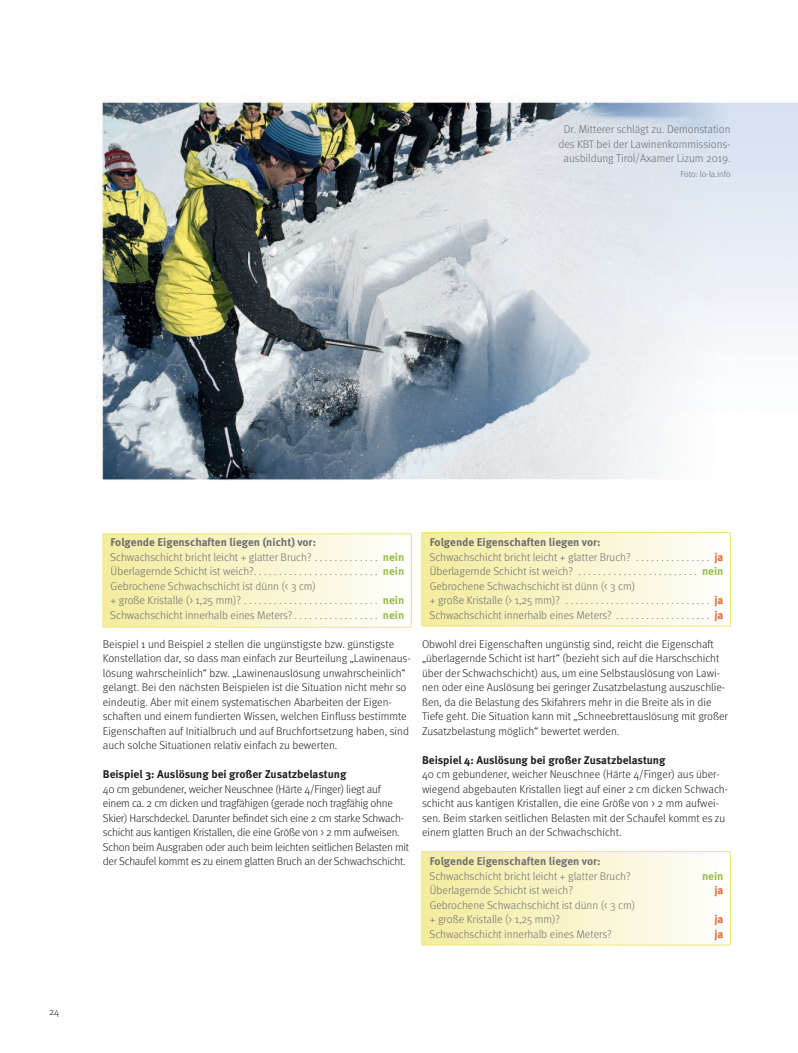
<style>
.page{position:relative;width:798px;height:1053px;background:#fff}
.page>*{position:absolute;margin:0;border:0;box-sizing:border-box;transform-origin:0 0}
.t1{font:300 11.25px/14.5px "Meta OT";letter-spacing:-.005em;color:#231f20}
.t2{font:300 11.25px/14.5px "Meta OT";color:#6c6d70}
.t3{font:300 11.25px/14.5px "Meta OT";color:#6f7073}
.t4{font:700 11.25px "Meta OT";color:#231f20}
.t5{font:700 11.25px "Meta OT";color:#6f7073}
.t6{font:700 11.25px "Meta OT";color:#e06834}
.t7{font:700 11.25px "Meta OT";color:#98bc4d}
.t8{font:300 10px "Meta OT";color:#231f20}
.t9{font:300 8.75px "Meta OT";letter-spacing:-.005em;color:#6c6d70}
.s1{font-weight:700}
.s2{font-weight:700;color:#98bc4d}
.s3{font-weight:700;color:#e06834}
</style>
<div class="page">
<img style="left:96px;top:96px;width:701px;height:850px">
<div style="left:103px;top:534px;width:308px;height:92px;background:linear-gradient(to right,#f4ec9d,#fefefd)"></div>
<hr style="left:103px;top:533px;width:308px;height:1px;background:#f1e577">
<hr style="left:103px;top:627px;width:308px;height:1px;background:#f1e577">
<hr style="left:411px;top:534px;width:1px;height:93px;background:#f1e577">
<div style="left:422px;top:533px;width:308px;height:92px;background:linear-gradient(to right,#f4ec9d,#fefefd)"></div>
<hr style="left:422px;top:532px;width:307px;height:1px;background:#f1e577">
<hr style="left:422px;top:626px;width:307px;height:1px;background:#f1e577">
<hr style="left:730px;top:532px;width:1px;height:94px;background:#f1e577">
<div style="left:422px;top:851px;width:308px;height:93px;background:linear-gradient(to right,#f4ec9d,#fefefd)"></div>
<hr style="left:422px;top:851px;width:307px;height:1px;background:#f1e577">
<hr style="left:422px;top:944px;width:307px;height:1px;background:#f1e577">
<hr style="left:730px;top:851px;width:1px;height:94px;background:#f1e577">
<p class="t2" style="left:558px;top:123px;width:173px;text-align:center">Dr. Mitterer schlägt zu. Demonstation des KBT bei der Lawinenkommissions&shy;ausbildung Tirol/Axamer Lizum 2019.</p>
<p class="t9" style="left:680px;top:170px;width:52px">Foto: lo-la.info</p>
<p class="t8" style="left:49px;top:1007px;width:12px">24</p>
<p class="t2" style="left:110px;top:535px;width:295px"><span class="s1">Folgende Eigenschaften liegen (nicht) vor:<br></span>Schwachschicht bricht leicht + glatter Bruch? . . . . . . . . . . . . . <span class="s2">nein </span>Überlagernde Schicht ist weich?. . . . . . . . . . . . . . . . . . . . . . . . . <span class="s2">nein </span>Gebrochene Schwachschicht ist dünn (&lt; 3 cm)<br>+ große Kristalle (&gt; 1,25 mm)? . . . . . . . . . . . . . . . . . . . . . . . . . . . <span class="s2">nein </span>Schwachschicht innerhalb eines Meters? . . . . . . . . . . . . . . . . . <span class="s2">nein</span></p>
<p class="t1" style="left:103px;top:637px;width:309px">Beispiel 1 und Beispiel 2 stellen die ungünstigste bzw. günstigste Konstellation dar, so dass man einfach zur Beurteilung „Lawinenaus&shy;lösung wahrscheinlich“ bzw. „Lawinenauslösung unwahrscheinlich“ gelangt. Bei den nächsten Beispielen ist die Situation nicht mehr so eindeutig. Aber mit einem systematischen Abarbeiten der Eigen&shy;schaften und einem fundierten Wissen, welchen Einfluss bestimmte Eigenschaften auf Initialbruch und auf Bruchfortsetzung haben, sind auch solche Situationen relativ einfach zu bewerten.</p>
<p class="t4" style="left:103px;top:769px;width:245px">Beispiel 3: Auslösung bei großer Zusatzbelastung</p>
<p class="t1" style="left:103px;top:782px;width:308px">40 cm gebundener, weicher Neuschnee (Härte 4/Finger) liegt auf einem ca. 2 cm dicken und tragfähigen (gerade noch tragfähig ohne Skier) Harschdeckel. Darunter befindet sich eine 2 cm starke Schwach&shy;schicht aus kantigen Kristallen, die eine Größe von &gt; 2 mm aufweisen.<br>Schon beim Ausgraben oder auch beim leichten seitlichen Belasten mit der Schaufel kommt es zu einem glatten Bruch an der Schwachschicht.</p>
<p class="t2" style="left:429px;top:535px;width:295px"><span class="s1">Folgende Eigenschaften liegen vor:<br></span>Schwachschicht bricht leicht + glatter Bruch? . . . . . . . . . . . . . . . <span class="s3">ja </span>Überlagernde Schicht ist weich? . . . . . . . . . . . . . . . . . . . . . . . . <span class="s2">nein </span>Gebrochene Schwachschicht ist dünn (&lt; 3 cm)<br>+ große Kristalle (&gt; 1,25 mm)? . . . . . . . . . . . . . . . . . . . . . . . . . . . . . <span class="s3">ja </span>Schwachschicht innerhalb eines Meters? . . . . . . . . . . . . . . . . . . . <span class="s3">ja</span></p>
<p class="t1" style="left:422px;top:637px;width:307px">Obwohl drei Eigenschaften ungünstig sind, reicht die Eigenschaft „überlagernde Schicht ist hart“ (bezieht sich auf die Harschschicht über der Schwachschicht) aus, um eine Selbstauslösung von Lawi&shy;nen oder eine Auslösung bei geringer Zusatzbelastung auszuschlie&shy;ßen, da die Belastung des Skifahrers mehr in die Breite als in die Tiefe geht. Die Situation kann mit „Schneebrettauslösung mit großer Zusatzbelastung möglich“ bewertet werden.</p>
<p class="t4" style="left:422px;top:755px;width:245px">Beispiel 4: Auslösung bei großer Zusatzbelastung</p>
<p class="t1" style="left:422px;top:767px;width:307px">40 cm gebundener, weicher Neuschnee (Härte 4/Finger) aus über&shy;wiegend abgebauten Kristallen liegt auf einer 2 cm dicken Schwach&shy;schicht aus kantigen Kristallen, die eine Größe von &gt; 2 mm aufwei&shy;sen. Beim starken seitlichen Belasten mit der Schaufel kommt es zu einem glatten Bruch an der Schwachschicht.</p>
<p class="t5" style="left:429px;top:856px;width:172px">Folgende Eigenschaften liegen vor:</p>
<p class="t3" style="left:429px;top:869px;width:203px">Schwachschicht bricht leicht + glatter Bruch?</p>
<p class="t7" style="left:701px;top:871px;width:23px">nein</p>
<p class="t3" style="left:429px;top:883px;width:145px">Überlagernde Schicht ist weich?</p>
<p class="t6" style="left:714px;top:885px;width:10px">ja</p>
<p class="t3" style="left:429px;top:898px;width:207px">Gebrochene Schwachschicht ist dünn (&lt; 3 cm) + große Kristalle (&gt; 1,25 mm)?</p>
<p class="t6" style="left:714px;top:914px;width:10px">ja</p>
<p class="t3" style="left:429px;top:927px;width:184px">Schwachschicht innerhalb eines Meters?</p>
<p class="t6" style="left:714px;top:929px;width:10px">ja</p>
</div>
